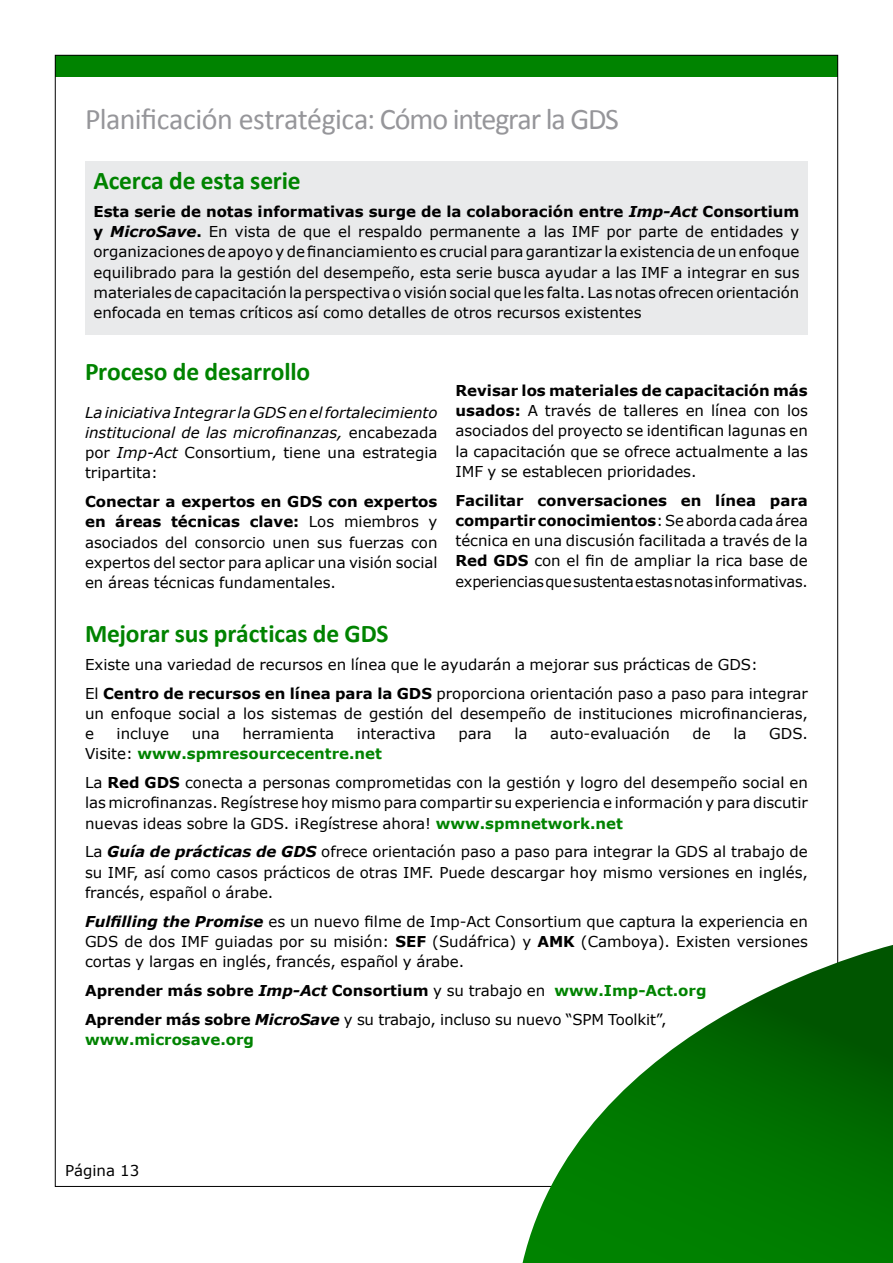
<style>
.page{position:relative;width:893px;height:1263px;background:#fff}
.page>*{position:absolute;margin:0;border:0;box-sizing:border-box;transform-origin:0 0}
.t1{font:30px "Calibri";letter-spacing:-.02em;color:#96969a}
.t2{font:700 25.5px "Calibri";letter-spacing:-.005em;color:#008300}
.t3{font:15px/20.2px "Verdana";color:#000;text-align:justify}
.t4{font:italic 15px/20.2px "Verdana";color:#000;text-align:justify}
.t5{font:700 15px "Verdana";color:#008300}
.s1{font-weight:700}
.s2{font-weight:700;font-style:italic}
.s3{font-style:normal}
.s4{font-weight:700;color:#008300}
</style>
<div class="page">
<div style="left:55px;top:55px;width:783px;height:22px;background:#008300"></div>
<svg style="left:520px;top:942px;width:373px;height:321px"></svg>
<div style="left:85px;top:162px;width:723px;height:173px;background:#e9eaeb"></div>
<h1 class="t1" style="left:85px;top:100px;width:536px">Planificación estratégica: Cómo integrar la GDS</h1>
<h2 class="t2" style="left:94px;top:165px;width:209px">Acerca de esta serie</h2>
<p class="t3" style="left:94px;top:201px;width:707px"><span class="s1">Esta serie de notas informativas surge de la colaboración entre</span> <span class="s2">Imp-Act</span> <span class="s1">Consortium y</span> <span class="s2">MicroSave</span><span class="s1">.</span> En vista de que el respaldo permanente a las IMF por parte de entidades y organizaciones de apoyo y de financiamiento es crucial para garantizar la existencia de un enfoque equilibrado para la gestión del desempeño, esta serie busca ayudar a las IMF a integrar en sus materiales de capacitación la perspectiva o visión social que les falta. Las notas ofrecen orientación enfocada en temas críticos así como detalles de otros recursos existentes</p>
<h2 class="t2" style="left:85px;top:355px;width:227px">Proceso de desarrollo</h2>
<p class="t4" style="left:85px;top:401px;width:354px">La iniciativa Integrar la GDS en el fortalecimiento institucional de las microfinanzas, <span class="s3">encabezada por</span> Imp-Act <span class="s3">Consortium, tiene una estrategia tripartita:</span></p>
<p class="t3" style="left:85px;top:491px;width:354px"><span class="s1">Conectar a expertos en GDS con expertos en áreas técnicas clave:</span> Los miembros y asociados del consorcio unen sus fuerzas con expertos del sector para aplicar una visión social en áreas técnicas fundamentales.</p>
<p class="t3" style="left:455px;top:380px;width:354px"><span class="s1">Revisar los materiales de capacitación más usados:</span> A través de talleres en línea con los asociados del proyecto se identifican lagunas en la capacitación que se ofrece actualmente a las IMF y se establecen prioridades.</p>
<p class="t3" style="left:455px;top:490px;width:354px"><span class="s1">Facilitar conversaciones en línea para compartir conocimientos</span>: Se aborda cada área técnica en una discusión facilitada a través de la <span class="s1">Red GDS</span> con el fin de ampliar la rica base de experiencias que sustenta estas notas informativas.</p>
<h2 class="t2" style="left:85px;top:618px;width:305px">Mejorar sus prácticas de GDS</h2>
<p class="t3" style="left:85px;top:649px;width:724px;line-height:28.8px">Existe una variedad de recursos en línea que le ayudarán a mejorar sus prácticas de GDS:<br>El <span class="s1">Centro de recursos en línea para la GDS</span> proporciona orientación paso a paso para integrar</p>
<p class="t3" style="left:85px;top:703px;width:724px">un enfoque social a los sistemas de gestión del desempeño de instituciones microfinancieras, e</p>
<p class="t3" style="left:117px;top:723px;width:54px">incluye</p>
<p class="t3" style="left:192px;top:723px;width:29px">una</p>
<p class="t3" style="left:242px;top:723px;width:93px">herramienta</p>
<p class="t3" style="left:357px;top:723px;width:80px">interactiva</p>
<p class="t3" style="left:458px;top:723px;width:35px">para</p>
<p class="t3" style="left:514px;top:723px;width:15px">la</p>
<p class="t3" style="left:550px;top:723px;width:121px">auto-evaluación</p>
<p class="t3" style="left:693px;top:723px;width:20px">de</p>
<p class="t3" style="left:733px;top:723px;width:15px">la</p>
<p class="t3" style="left:769px;top:723px;width:40px">GDS.</p>
<p class="t3" style="left:85px;top:739px;width:724px;line-height:28.8px">Visite: <span class="s4">www.spmresourcecentre.net<br></span>La <span class="s1">Red GDS</span> conecta a personas comprometidas con la gestión y logro del desempeño social en</p>
<p class="t3" style="left:85px;top:792px;width:724px">las microfinanzas. Regístrese hoy mismo para compartir su experiencia e información y para discutir nuevas ideas sobre la GDS. ¡Regístrese ahora! <span class="s4">www.spmnetwork.net</span></p>
<p class="t3" style="left:85px;top:841px;width:725px">La <span class="s2">Guía de prácticas de GDS</span> ofrece orientación paso a paso para integrar la GDS al trabajo de su IMF, así como casos prácticos de otras IMF. Puede descargar hoy mismo versiones en inglés, francés, español o árabe.</p>
<p class="t3" style="left:85px;top:910px;width:724px"><span class="s2">Fulfilling the Promise</span> es un nuevo filme de Imp-Act Consortium que captura la experiencia en GDS de dos IMF guiadas por su misión: <span class="s1">SEF</span> (Sudáfrica) y <span class="s1">AMK</span> (Camboya). Existen versiones cortas y largas en inglés, francés, español y árabe.</p>
<p class="t3" style="left:85px;top:975px;width:623px;line-height:28.8px"><span class="s1">Aprender más sobre</span> <span class="s2">Imp-Act</span> <span class="s1">Consortium</span> y su trabajo en <span class="s4">www.Imp-Act.org<br></span><span class="s1">Aprender más sobre</span> <span class="s2">MicroSave</span> y su trabajo, incluso su nuevo “SPM Toolkit”,</p>
<p class="t5" style="left:85px;top:1030px;width:171px">www.microsave.org</p>
<p class="t3" style="left:65px;top:1160px;width:76px">Página 13</p>
</div>
